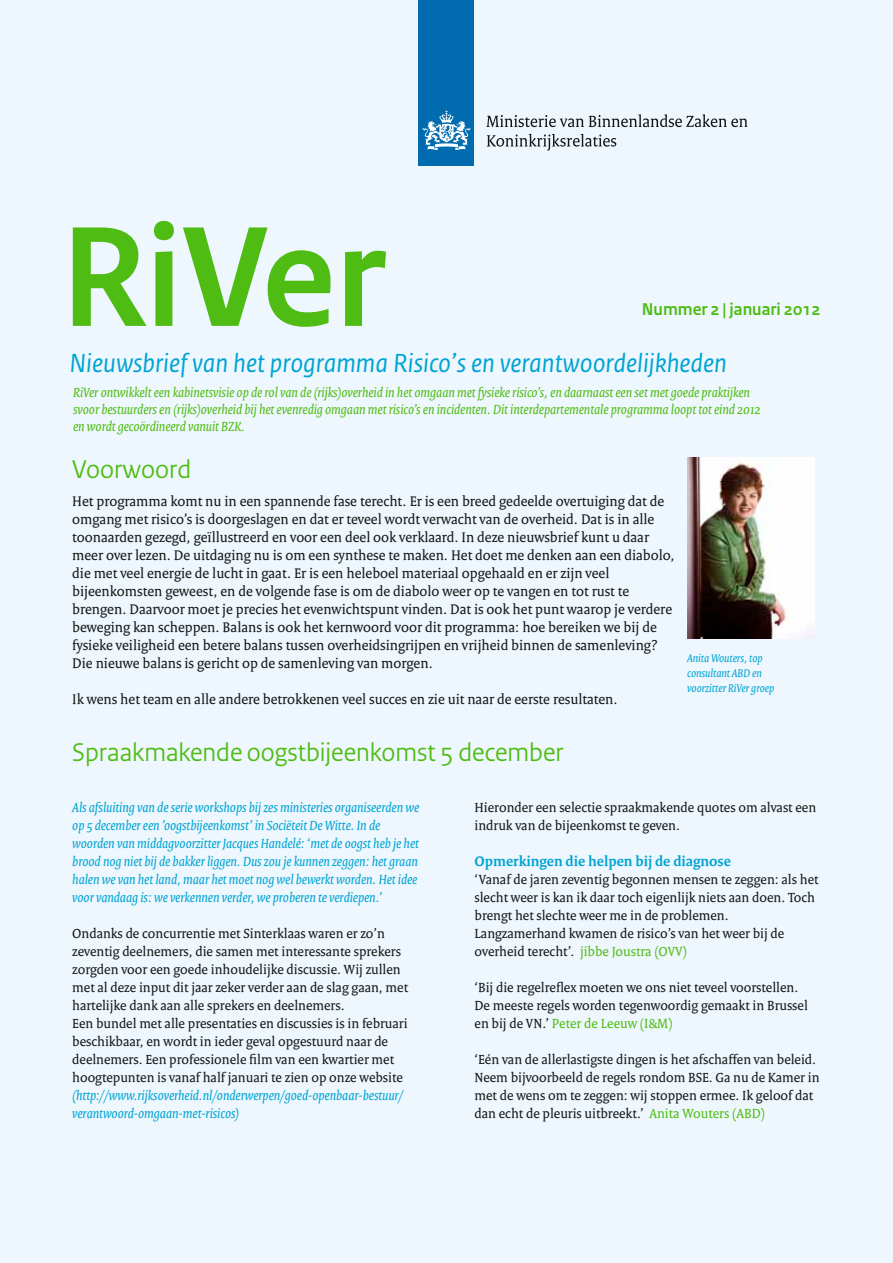
<style>
.page{position:relative;width:893px;height:1263px;background:#eef7fd}
.page>*{position:absolute;margin:0;border:0;box-sizing:border-box;transform-origin:0 0}
.t1{font:700 150px "Rijksoverheid Sans";color:#4fbc14}
.t2{font:italic 27.6px "Rijksoverheid Sans Text";color:#00a3d4}
.t3{font:27px "Rijksoverheid Sans";color:#4fbc14}
.t4{font:700 18px "Rijksoverheid Sans";color:#4fbc14}
.t5{font:15px/18px "Rijksoverheid Serif";color:#151616}
.t6{font:700 15px "Rijksoverheid Serif";color:#00a3d4}
.t7{font:14.25px/18px "Rijksoverheid Serif";color:#151616}
.t8{font:italic 14.25px/18px "Rijksoverheid Serif";color:#00a3d4}
.t9{font:italic 14.25px/17.1px "Rijksoverheid Serif";color:#4fbc14}
.t10{font:italic 12px/15px "Rijksoverheid Serif";color:#00a3d4}
.s1{color:#4fbc14}
</style>
<div class="page">
<img style="left:687px;top:457px;width:128px;height:182px">
<div style="left:419px;top:0;width:55px;height:166px;background:#006caf"></div>
<svg style="left:423px;top:110px;width:47px;height:40px"></svg>
<svg style="left:486px;top:114px;width:261px;height:13px"></svg>
<svg style="left:487px;top:134px;width:129px;height:17px"></svg>
<h1 class="t1" style="left:61px;top:193px;width:326px">RiVer</h1>
<h2 class="t2" style="left:69px;top:347px;width:659px">Nieuwsbrief van het programma Risico’s en verantwoordelijkheden</h2>
<p class="t4" style="left:642px;top:299px;width:180px">Nummer 2 | januari 2012</p>
<p class="t9" style="left:73px;top:384px;width:689px">RiVer ontwikkelt een kabinetsvisie op de rol van de (rijks)overheid in het omgaan met fysieke risico’s, en daarnaast een set met goede praktijken svoor bestuurders en (rijks)overheid bij het evenredig omgaan met risico’s en incidenten. Dit interdepartementale programma loopt tot eind 2012 en wordt gecoördineerd vanuit BZK.</p>
<h3 class="t3" style="left:72px;top:454px;width:120px">Voorwoord</h3>
<p class="t5" style="left:72px;top:492px;width:604px">Het programma komt nu in een spannende fase terecht. Er is een breed gedeelde overtuiging dat de omgang met risico’s is doorgeslagen en dat er teveel wordt verwacht van de overheid. Dat is in alle toonaarden gezegd, geïllustreerd en voor een deel ook verklaard. In deze nieuwsbrief kunt u daar meer over lezen. De uitdaging nu is om een synthese te maken. Het doet me denken aan een diabolo, die met veel energie de lucht in gaat. Er is een heleboel materiaal opgehaald en er zijn veel bijeenkomsten geweest, en de volgende fase is om de diabolo weer op te vangen en tot rust te brengen. Daarvoor moet je precies het evenwichtspunt vinden. Dat is ook het punt waarop je verdere beweging kan scheppen. Balans is ook het kernwoord voor dit programma: hoe bereiken we bij de fysieke veiligheid een betere balans tussen overheidsingrijpen en vrijheid binnen de samenleving?<br>Die nieuwe balans is gericht op de samenleving van morgen.</p>
<p class="t5" style="left:72px;top:690px;width:547px">Ik wens het team en alle andere betrokkenen veel succes en zie uit naar de eerste resultaten.</p>
<p class="t10" style="left:687px;top:650px;width:89px">Anita Wouters, top consultant ABD en voorzitter RiVer groep</p>
<h3 class="t3" style="left:72px;top:736px;width:493px">Spraakmakende oogstbijeenkomst 5 december</h3>
<p class="t8" style="left:72px;top:798px;width:348px">Als afsluiting van de serie workshops bij zes ministeries organiseerden we op 5 december een ’oogstbijeenkomst’ in Sociëteit De Witte. In de woorden van middagvoorzitter Jacques Handelé: ‘met de oogst heb je het brood nog niet bij de bakker liggen. Dus zou je kunnen zeggen: het graan halen we van het land, maar het moet nog wel bewerkt worden. Het idee voor vandaag is: we verkennen verder, we proberen te verdiepen.’</p>
<p class="t7" style="left:72px;top:924px;width:337px">Ondanks de concurrentie met Sinterklaas waren er zo’n zeventig deelnemers, die samen met interessante sprekers zorgden voor een goede inhoudelijke discussie. Wij zullen met al deze input dit jaar zeker verder aan de slag gaan, met hartelijke dank aan alle sprekers en deelnemers.<br>Een bundel met alle presentaties en discussies is in februari beschikbaar, en wordt in ieder geval opgestuurd naar de deelnemers. Een professionele film van een kwartier met hoogtepunten is vanaf half januari te zien op onze website</p>
<p class="t8" style="left:72px;top:1086px;width:332px">(http://www.rijksoverheid.nl/onderwerpen/goed-openbaar-bestuur/ verantwoord-omgaan-met-risicos)</p>
<p class="t7" style="left:475px;top:798px;width:343px">Hieronder een selectie spraakmakende quotes om alvast een indruk van de bijeenkomst te geven.</p>
<p class="t6" style="left:475px;top:852px;width:258px">Opmerkingen die helpen bij de diagnose</p>
<p class="t7" style="left:475px;top:870px;width:345px">‘Vanaf de jaren zeventig begonnen mensen te zeggen: als het slecht weer is kan ik daar toch eigenlijk niets aan doen. Toch brengt het slechte weer me in de problemen.<br>Langzamerhand kwamen de risico’s van het weer bij de overheid terecht’. <span class="s1">jibbe Joustra (OVV)</span></p>
<p class="t7" style="left:475px;top:978px;width:335px">‘Bij die regelreflex moeten we ons niet teveel voorstellen.<br>De meeste regels worden tegenwoordig gemaakt in Brussel en bij de VN.’ <span class="s1">Peter de Leeuw (I&amp;M)</span></p>
<p class="t7" style="left:475px;top:1050px;width:347px">‘Eén van de allerlastigste dingen is het afschaffen van beleid.<br>Neem bijvoorbeeld de regels rondom BSE. Ga nu de Kamer in met de wens om te zeggen: wij stoppen ermee. Ik geloof dat dan echt de pleuris uitbreekt.’ <span class="s1">Anita Wouters (ABD)</span></p>
</div>
